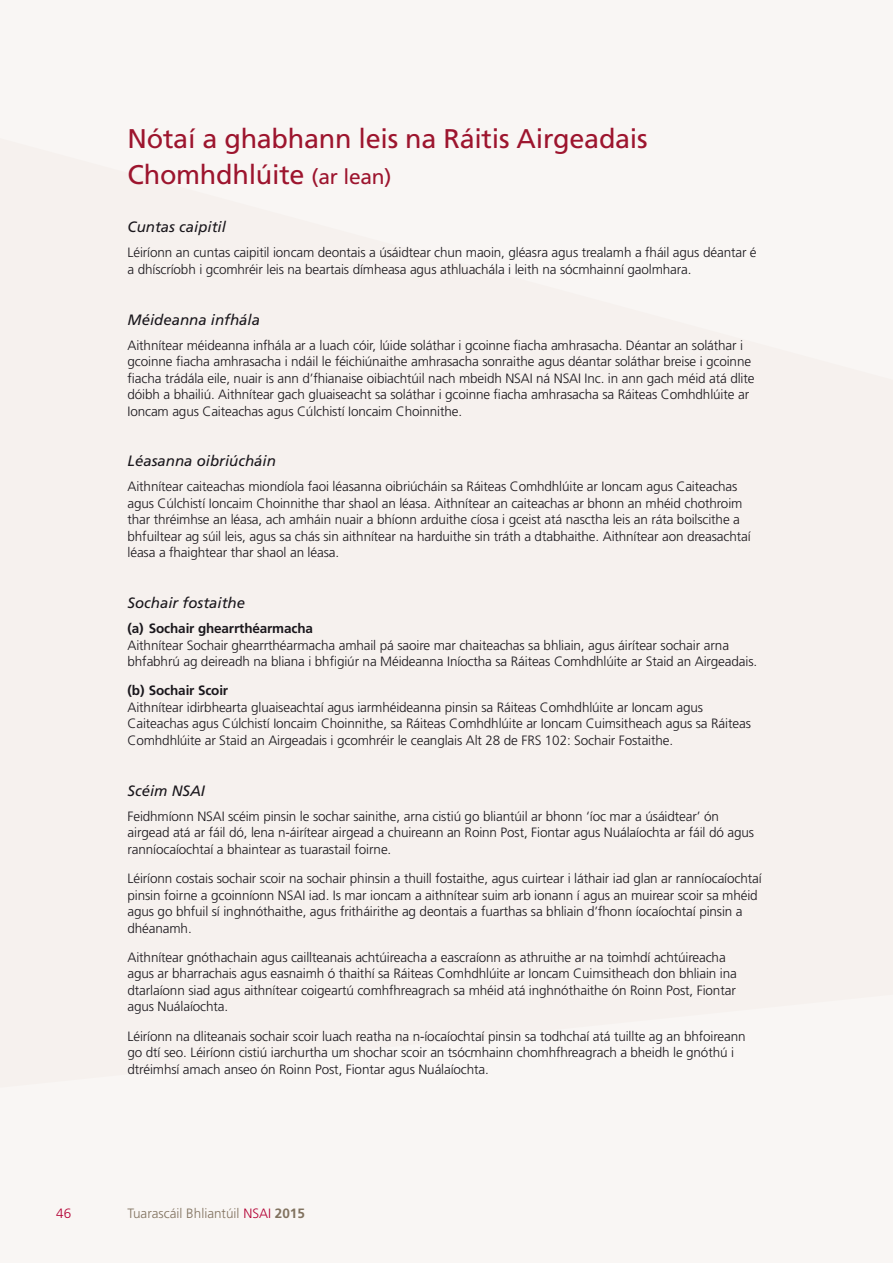
<style>
.page{position:relative;width:893px;height:1263px;background:#f9f6f4}
.page>*{position:absolute;margin:0;border:0;box-sizing:border-box;transform-origin:0 0}
.t1{font:27px/36px "Frutiger LT Std";letter-spacing:-.01em;color:#9d152e}
.t2{font:italic 15px "Frutiger LT Std";color:#1a171c}
.t3{font:300 13.5px/16.5px "Frutiger LT Std";letter-spacing:-.01em;color:#1a171c}
.t4{font:700 13.5px "Frutiger LT Std";letter-spacing:-.01em;color:#1a171c}
.t5{font:300 13.5px "Frutiger LT Std";color:#81725f}
.t6{font:300 13.5px "Frutiger LT Std";color:#b30034}
.s1{font-size:21px}
.s2{color:#b30034}
.s3{font-weight:700}
</style>
<div class="page">
<h1 class="t1" style="left:128px;top:121px;width:522px">Nótaí a ghabhann leis na Ráitis Airgeadais<br>Chomhdhlúite <span class="s1">(ar lean)</span></h1>
<p class="t2" style="left:128px;top:218px;width:100px">Cuntas caipitil</p>
<p class="t3" style="left:128px;top:245px;width:631px">Léiríonn an cuntas caipitil ioncam deontais a úsáidtear chun maoin, gléasra agus trealamh a fháil agus déantar é a dhíscríobh i gcomhréir leis na beartais dímheasa agus athluachála i leith na sócmhainní gaolmhara.</p>
<p class="t2" style="left:128px;top:311px;width:134px">Méideanna infhála</p>
<p class="t3" style="left:128px;top:337px;width:629px">Aithnítear méideanna infhála ar a luach cóir, lúide soláthar i gcoinne fiacha amhrasacha. Déantar an soláthar i gcoinne fiacha amhrasacha i ndáil le féichiúnaithe amhrasacha sonraithe agus déantar soláthar breise i gcoinne fiacha trádála eile, nuair is ann d’fhianaise oibiachtúil nach mbeidh NSAI ná NSAI Inc. in ann gach méid atá dlite dóibh a bhailiú. Aithnítear gach gluaiseacht sa soláthar i gcoinne fiacha amhrasacha sa Ráiteas Comhdhlúite ar Ioncam agus Caiteachas agus Cúlchistí Ioncaim Choinnithe.</p>
<p class="t2" style="left:128px;top:452px;width:150px">Léasanna oibriúcháin</p>
<p class="t3" style="left:128px;top:479px;width:625px">Aithnítear caiteachas miondíola faoi léasanna oibriúcháin sa Ráiteas Comhdhlúite ar Ioncam agus Caiteachas agus Cúlchistí Ioncaim Choinnithe thar shaol an léasa. Aithnítear an caiteachas ar bhonn an mhéid chothroim thar thréimhse an léasa, ach amháin nuair a bhíonn arduithe cíosa i gceist atá nasctha leis an ráta boilscithe a bhfuiltear ag súil leis, agus sa chás sin aithnítear na harduithe sin tráth a dtabhaithe. Aithnítear aon dreasachtaí léasa a fhaightear thar shaol an léasa.</p>
<p class="t2" style="left:128px;top:594px;width:119px">Sochair fostaithe</p>
<p class="t4" style="left:128px;top:621px;width:187px">(a) Sochair ghearrthéarmacha</p>
<p class="t3" style="left:128px;top:637px;width:631px">Aithnítear Sochair ghearrthéarmacha amhail pá saoire mar chaiteachas sa bhliain, agus áirítear sochair arna bhfabhrú ag deireadh na bliana i bhfigiúr na Méideanna Iníoctha sa Ráiteas Comhdhlúite ar Staid an Airgeadais.</p>
<p class="t4" style="left:128px;top:683px;width:102px">(b) Sochair Scoir</p>
<p class="t3" style="left:128px;top:699px;width:625px">Aithnítear idirbhearta gluaiseachtaí agus iarmhéideanna pinsin sa Ráiteas Comhdhlúite ar Ioncam agus<br>Caiteachas agus Cúlchistí Ioncaim Choinnithe, sa Ráiteas Comhdhlúite ar Ioncam Cuimsitheach agus sa Ráiteas<br>Comhdhlúite ar Staid an Airgeadais i gcomhréir le ceanglais Alt 28 de FRS 102: Sochair Fostaithe.</p>
<p class="t2" style="left:128px;top:782px;width:79px">Scéim NSAI</p>
<p class="t3" style="left:128px;top:808px;width:628px">Feidhmíonn NSAI scéim pinsin le sochar sainithe, arna cistiú go bliantúil ar bhonn ‘íoc mar a úsáidtear’ ón airgead atá ar fáil dó, lena n-áirítear airgead a chuireann an Roinn Post, Fiontar agus Nuálaíochta ar fáil dó agus ranníocaíochtaí a bhaintear as tuarastail foirne.</p>
<p class="t3" style="left:128px;top:870px;width:636px">Léiríonn costais sochair scoir na sochair phinsin a thuill fostaithe, agus cuirtear i láthair iad glan ar ranníocaíochtaí pinsin foirne a gcoinníonn NSAI iad. Is mar ioncam a aithnítear suim arb ionann í agus an muirear scoir sa mhéid agus go bhfuil sí inghnóthaithe, agus fritháirithe ag deontais a fuarthas sa bhliain d’fhonn íocaíochtaí pinsin a dhéanamh.</p>
<p class="t3" style="left:128px;top:949px;width:611px">Aithnítear gnóthachain agus caillteanais achtúireacha a eascraíonn as athruithe ar na toimhdí achtúireacha agus ar bharrachais agus easnaimh ó thaithí sa Ráiteas Comhdhlúite ar Ioncam Cuimsitheach don bhliain ina dtarlaíonn siad agus aithnítear coigeartú comhfhreagrach sa mhéid atá inghnóthaithe ón Roinn Post, Fiontar agus Nuálaíochta.</p>
<p class="t3" style="left:128px;top:1028px;width:620px">Léiríonn na dliteanais sochair scoir luach reatha na n-íocaíochtaí pinsin sa todhchaí atá tuillte ag an bhfoireann go dtí seo. Léiríonn cistiú iarchurtha um shochar scoir an tsócmhainn chomhfhreagrach a bheidh le gnóthú i dtréimhsí amach anseo ón Roinn Post, Fiontar agus Nuálaíochta.</p>
<p class="t6" style="left:56px;top:1205px;width:17px">46</p>
<p class="t5" style="left:128px;top:1205px;width:179px">Tuarascáil Bhliantúil <span class="s2">NSAI</span> <span class="s3">2015</span></p>
</div>
